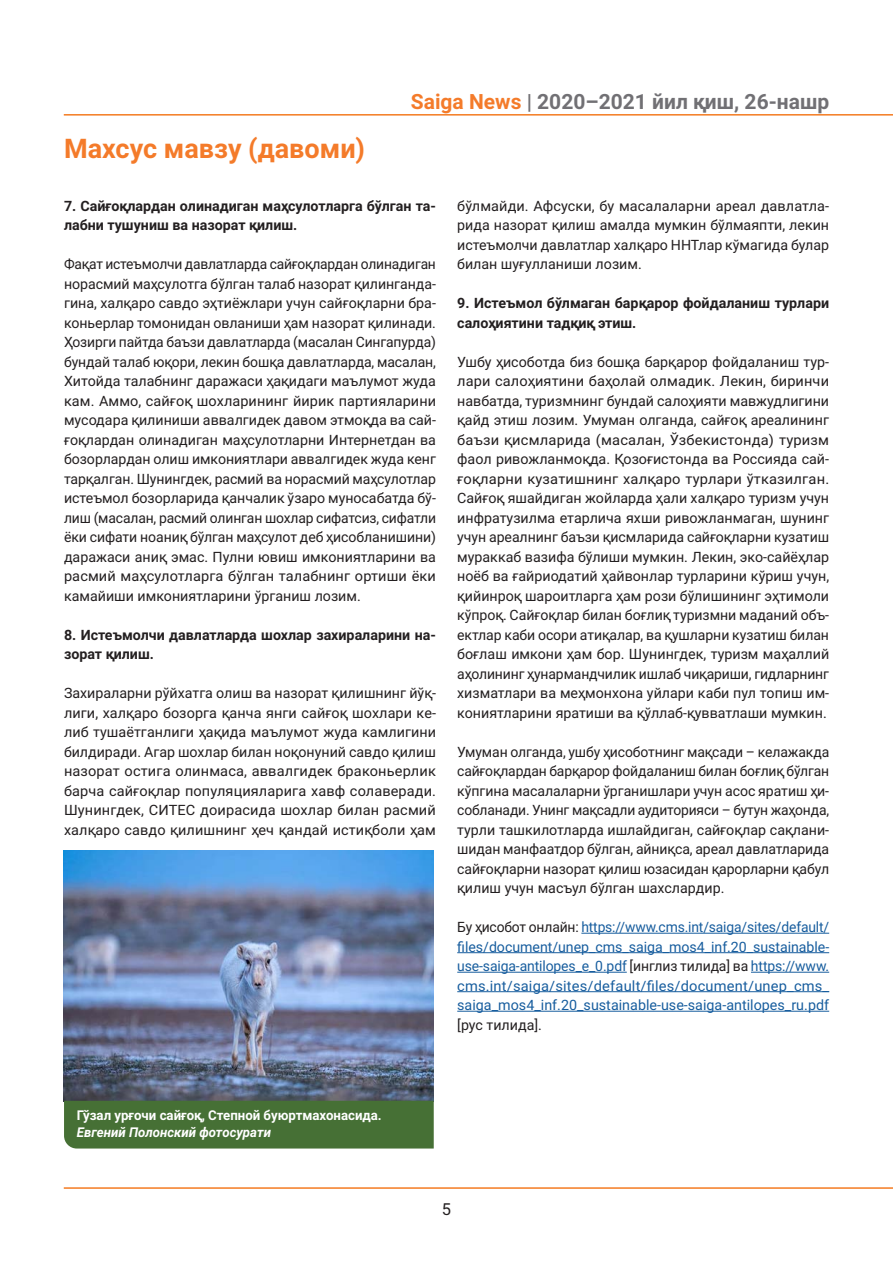
<style>
.page{position:relative;width:893px;height:1263px;background:#fff}
.page>*{position:absolute;margin:0;border:0;box-sizing:border-box;transform-origin:0 0}
.t1{font:700 27px "Roboto";color:#f47b2a}
.t2{font:700 21px "Roboto";color:#717074}
.t3{font:16.5px "Roboto";color:#231f20}
.arcticle_text{font:14.25px/19.5px "Roboto";color:#231f20;text-align:justify}
.arcticle_text-2{font:14.25px/19.5px "Roboto";color:#175d9e;text-align:justify}
.arcticle_text-3{font:700 14.25px/19.5px "Roboto";color:#231f20}
.Подпись_к_рисунку{font:700 13.5px/16.2px "Roboto";color:#fff}
.s1{color:#f47b2a}
.s2{color:#231f20}
.s3{font-style:italic}
</style>
<div class="page">
<hr style="left:64px;top:114px;width:829px;height:2px;background:#f47b21">
<hr style="left:64px;top:1187px;width:829px;height:2px;background:#f47b21">
<hr style="left:581px;top:933px;width:248px;height:1px;background:#175d9e">
<hr style="left:457px;top:952px;width:372px;height:1px;background:#175d9e">
<hr style="left:457px;top:972px;width:170px;height:1px;background:#175d9e">
<hr style="left:751px;top:972px;width:78px;height:1px;background:#175d9e">
<hr style="left:457px;top:991px;width:372px;height:1px;background:#175d9e">
<hr style="left:457px;top:1011px;width:372px;height:1px;background:#175d9e">
<img style="left:64px;top:851px;width:370px;height:250px">
<div style="left:64px;top:1101px;width:370px;height:47px;background:#467035"></div>
<p class="t1" style="left:64px;top:130px;width:303px">Махсус мавзу (давоми)</p>
<h2 class="t2" style="left:411px;top:87px;width:420px"><span class="s1">Saiga News</span> | 2020–2021 йил қиш, 26-нашр</h2>
<p class="arcticle_text-3" style="left:64px;top:195px;width:373px">7. Сайғоқлардан олинадиган маҳсулотларга бўлган та&shy;лабни тушуниш ва назорат қилиш.</p>
<p class="arcticle_text" style="left:64px;top:254px;width:374px">Фақат истеъмолчи давлатларда сайғоқлардан олинадиган норасмий маҳсулотга бўлган талаб назорат қилинганда&shy;гина, халқаро савдо эҳтиёжлари учун сайғоқларни бра&shy;коньерлар томонидан овланиши ҳам назорат қилинади.<br>Ҳозирги пайтда баъзи давлатларда (масалан Сингапурда) бундай талаб юқори, лекин бошқа давлатларда, масалан, Хитойда талабнинг даражаси ҳақидаги маълумот жуда кам. Аммо, сайғоқ шохларининг йирик партияларини мусодара қилиниши аввалгидек давом этмоқда ва сай&shy;ғоқлардан олинадиган маҳсулотларни Интернетдан ва бозорлардан олиш имкониятлари аввалгидек жуда кенг тарқалган. Шунингдек, расмий ва норасмий маҳсулотлар истеъмол бозорларида қанчалик ўзаро муносабатда бў&shy;лиш (масалан, расмий олинган шохлар сифатсиз, сифатли ёки сифати ноаниқ бўлган маҳсулот деб ҳисобланишини) даражаси аниқ эмас. Пулни ювиш имкониятларини ва расмий маҳсулотларга бўлган талабнинг ортиши ёки камайиши имкониятларини ўрганиш лозим.</p>
<p class="arcticle_text-3" style="left:64px;top:624px;width:373px">8. Истеъмолчи давлатларда шохлар захираларини на&shy;зорат қилиш.</p>
<p class="arcticle_text" style="left:64px;top:683px;width:374px">Захираларни рўйхатга олиш ва назорат қилишнинг йўқ&shy;лиги, халқаро бозорга қанча янги сайғоқ шохлари ке&shy;либ тушаётганлиги ҳақида маълумот жуда камлигини билдиради. Агар шохлар билан ноқонуний савдо қилиш назорат остига олинмаса, аввалгидек браконьерлик барча сайғоқлар популяцияларига хавф солаверади.<br>Шунингдек, СИТЕС доирасида шохлар билан расмий халқаро савдо қилишнинг ҳеч қандай истиқболи ҳам</p>
<p class="arcticle_text" style="left:457px;top:195px;width:373px">бўлмайди. Афсуски, бу масалаларни ареал давлатла&shy;рида назорат қилиш амалда мумкин бўлмаяпти, лекин истеъмолчи давлатлар халқаро ННТлар кўмагида булар билан шуғулланиши лозим.</p>
<p class="arcticle_text-3" style="left:457px;top:293px;width:373px">9. Истеъмол бўлмаган барқарор фойдаланиш турлари салоҳиятини тадқиқ этиш.</p>
<p class="arcticle_text" style="left:457px;top:351px;width:373px">Ушбу ҳисоботда биз бошқа барқарор фойдаланиш тур&shy;лари салоҳиятини баҳолай олмадик. Лекин, биринчи навбатда, туризмнинг бундай салоҳияти мавжудлигини қайд этиш лозим. Умуман олганда, сайғоқ ареалининг баъзи қисмларида (масалан, Ўзбекистонда) туризм фаол ривожланмоқда. Қозоғистонда ва Россияда сай&shy;ғоқларни кузатишнинг халқаро турлари ўтказилган.<br>Сайғоқ яшайдиган жойларда ҳали халқаро туризм учун инфратузилма етарлича яхши ривожланмаган, шунинг учун ареалнинг баъзи қисмларида сайғоқларни кузатиш мураккаб вазифа бўлиши мумкин. Лекин, эко-сайёҳлар ноёб ва ғайриодатий ҳайвонлар турларини кўриш учун, қийинроқ шароитларга ҳам рози бўлишининг эҳтимоли кўпроқ. Сайғоқлар билан боғлиқ туризмни маданий объ&shy;ектлар каби осори атиқалар, ва қушларни кузатиш билан боғлаш имкони ҳам бор. Шунингдек, туризм маҳаллий аҳолининг ҳунармандчилик ишлаб чиқариши, гидларнинг хизматлари ва меҳмонхона уйлари каби пул топиш им&shy;кониятларини яратиши ва қўллаб-қувватлаши мумкин.</p>
<p class="arcticle_text" style="left:457px;top:741px;width:373px">Умуман олганда, ушбу ҳисоботнинг мақсади – келажакда сайғоқлардан барқарор фойдаланиш билан боғлиқ бўлган кўпгина масалаларни ўрганишлари учун асос яратиш ҳи&shy;собланади. Унинг мақсадли аудиторияси – бутун жаҳонда, турли ташкилотларда ишлайдиган, сайғоқлар сақлани&shy;шидан манфаатдор бўлган, айниқса, ареал давлатларида сайғоқларни назорат қилиш юзасидан қарорларни қабул қилиш учун масъул бўлган шахслардир.</p>
<p class="arcticle_text-2" style="left:457px;top:917px;width:373px"><span class="s2">Бу ҳисобот онлайн:</span> https://www.cms.int/saiga/sites/default/ files/document/unep_cms_saiga_mos4_inf.20_sustainable&shy;use-saiga-antilopes_e_0.pdf <span class="s2">[инглиз тилида] ва</span> https://www. cms.int/saiga/sites/default/files/document/unep_cms_ saiga_mos4_inf.20_sustainable-use-saiga-antilopes_ru.pdf <span class="s2">[рус тилида].</span></p>
<p class="Подпись_к_рисунку" style="left:77px;top:1107px;width:306px">Гўзал урғочи сайғоқ, Степной буюртмахонасида.<br><span class="s3">Евгений Полонский фотосурати</span></p>
<p class="t3" style="left:442px;top:1198px;width:11px">5</p>
</div>
